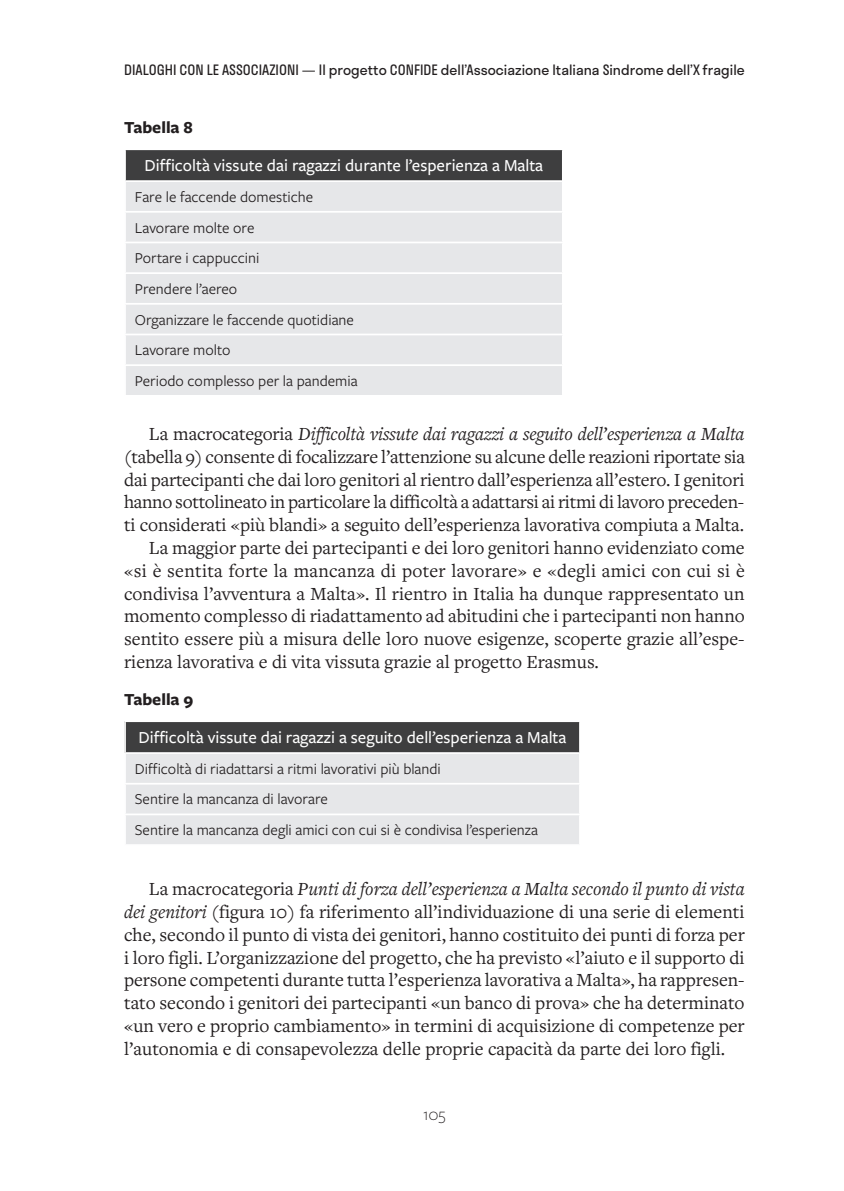
<style>
.page{position:relative;width:844px;height:1191px;background:#fff}
.page>*{position:absolute;margin:0;border:0;box-sizing:border-box;transform-origin:0 0}
.t1{font:19.25px/22.8px "Freight Text Pro";color:#231f20;text-align:justify}
.t2{font:italic 19.25px "Freight Text Pro";letter-spacing:-.005em;color:#231f20}
.t3{font:500 17.5px "Freight Sans Pro";color:#fff}
.t4{font:700 17.5px "Freight Sans Pro";color:#231f20}
.t5{font:300 17.5px "Freight Sans Pro";color:#231f20}
.t6{font:15.75px/30.6px "Freight Sans Pro";color:#231f20}
.t7{font:14px "Stratos";color:#231f20}
.s1{font-style:normal}
.s2{font-style:italic}
</style>
<div class="page">
<div style="left:125px;top:149px;width:437px;height:32px;background:#3e3e3f"></div>
<div style="left:126px;top:182px;width:436px;height:213px;background:#e6e7e9"></div>
<hr style="left:124px;top:211px;width:439px;height:2px;background:#fff">
<hr style="left:124px;top:242px;width:439px;height:1px;background:#fff">
<hr style="left:124px;top:272px;width:439px;height:2px;background:#fff">
<hr style="left:124px;top:303px;width:439px;height:2px;background:#fff">
<hr style="left:124px;top:333px;width:439px;height:2px;background:#fff">
<hr style="left:124px;top:364px;width:439px;height:2px;background:#fff">
<hr style="left:124px;top:148px;width:439px;height:2px;background:#fff">
<hr style="left:124px;top:150px;width:2px;height:31px;background:#fff">
<hr style="left:126px;top:180px;width:436px;height:2px;background:#fff">
<div style="left:125px;top:721px;width:455px;height:32px;background:#3e3e3f"></div>
<div style="left:126px;top:754px;width:453px;height:90px;background:#e6e7e9"></div>
<hr style="left:124px;top:783px;width:456px;height:1px;background:#fff">
<hr style="left:124px;top:813px;width:456px;height:2px;background:#fff">
<hr style="left:124px;top:720px;width:456px;height:2px;background:#fff">
<hr style="left:124px;top:722px;width:2px;height:31px;background:#fff">
<hr style="left:579px;top:722px;width:1px;height:31px;background:#fff">
<hr style="left:126px;top:752px;width:453px;height:2px;background:#fff">
<p class="t7" style="left:124px;top:58px;width:622px">DIALOGHI CON LE ASSOCIAZIONI — Il progetto CONFIDE dell’Associazione Italiana Sindrome dell’X fragile</p>
<p class="t4" style="left:124px;top:116px;width:70px">Tabella 8</p>
<p class="t3" style="left:145px;top:154px;width:400px">Difficoltà vissute dai ragazzi durante l’esperienza a Malta</p>
<p class="t6" style="left:135px;top:181px;width:224px">Fare le faccende domestiche<br>Lavorare molte ore<br>Portare i cappuccini<br>Prendere l’aereo<br>Organizzare le faccende quotidiane<br>Lavorare molto<br>Periodo complesso per la pandemia</p>
<p class="t2" style="left:149px;top:421px;width:597px"><span class="s1">La macrocategoria</span> Difficoltà vissute dai ragazzi a seguito dell’esperienza a Malta</p>
<p class="t1" style="left:124px;top:445px;width:622px">(tabella 9) consente di focalizzare l’attenzione su alcune delle reazioni riportate sia</p>
<p class="t1" style="left:124px;top:467px;width:621px">dai partecipanti che dai loro genitori al rientro dall’esperienza all’estero. I genitori</p>
<p class="t1" style="left:124px;top:490px;width:621px">hanno sottolineato in particolare la difficoltà a adattarsi ai ritmi di lavoro preceden-</p>
<p class="t1" style="left:124px;top:513px;width:621px">ti considerati «più blandi» a seguito dell’esperienza lavorativa compiuta a Malta.</p>
<p class="t1" style="left:149px;top:536px;width:597px">La maggior parte dei partecipanti e dei loro genitori hanno evidenziato come</p>
<p class="t1" style="left:124px;top:558px;width:622px">«si è sentita forte la mancanza di poter lavorare» e «degli amici con cui si è</p>
<p class="t1" style="left:124px;top:581px;width:621px">condivisa l’avventura a Malta». Il rientro in Italia ha dunque rappresentato un</p>
<p class="t1" style="left:124px;top:604px;width:622px">momento complesso di riadattamento ad abitudini che i partecipanti non hanno</p>
<p class="t1" style="left:124px;top:627px;width:621px">sentito essere più a misura delle loro nuove esigenze, scoperte grazie all’espe-</p>
<p class="t1" style="left:124px;top:649px;width:476px">rienza lavorativa e di vita vissuta grazie al progetto Erasmus.</p>
<p class="t4" style="left:124px;top:687px;width:71px">Tabella 9</p>
<p class="t3" style="left:138px;top:725px;width:429px">Difficoltà vissute dai ragazzi a seguito dell’esperienza a Malta</p>
<p class="t6" style="left:135px;top:752px;width:404px">Difficoltà di riadattarsi a ritmi lavorativi più blandi<br>Sentire la mancanza di lavorare<br>Sentire la mancanza degli amici con cui si è condivisa l’esperienza</p>
<p class="t1" style="left:124px;top:877px;width:622px;text-indent:25px">La macrocategoria <span class="s2">Punti di forza dell’esperienza a Malta secondo il punto di vista dei genitori</span> (figura 10) fa riferimento all’individuazione di una serie di elementi che, secondo il punto di vista dei genitori, hanno costituito dei punti di forza per i loro figli. L’organizzazione del progetto, che ha previsto «l’aiuto e il supporto di persone competenti durante tutta l’esperienza lavorativa a Malta», ha rappresen&shy;tato secondo i genitori dei partecipanti «un banco di prova» che ha determinato «un vero e proprio cambiamento» in termini di acquisizione di competenze per l’autonomia e di consapevolezza delle proprie capacità da parte dei loro figli.</p>
<p class="t5" style="left:423px;top:1102px;width:24px">105</p>
</div>
